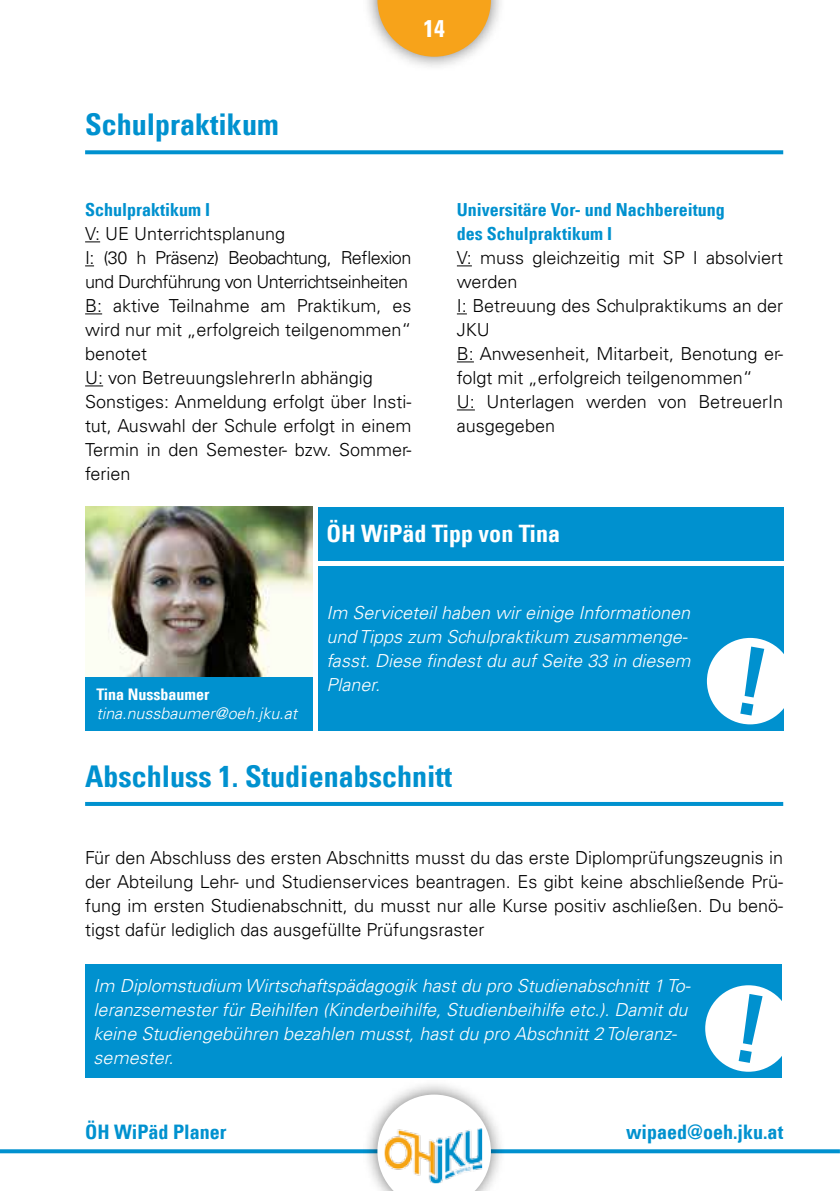
<style>
.page{position:relative;width:840px;height:1191px;background:#fff}
.page>*{position:absolute;margin:0;border:0;box-sizing:border-box;transform-origin:0 0}
.t1{font:700 condensed 30px "Univers LT";color:#0091cf}
.t2{font:700 condensed 24px "Univers LT";color:#fff}
.t3{font:700 condensed 20px "Univers LT";color:#0091cf}
.t4{font:300 18px/24px "Univers LT";color:#000}
.t5{font:italic 300 18px/24px "Univers LT";color:#fff}
.t6{font:700 condensed 18px/24px "Univers LT";color:#0091cf}
.t7{font:italic 300 16px "Univers LT";color:#fff}
.t8{font:700 condensed 16px "Univers LT";color:#fff}
</style>
<div class="page">
<svg style="left:0;top:1149px;width:839px;height:4px;background:#1299d2"></svg>
<div style="left:361px;top:1079px;width:144px;height:112px;background:#000;opacity:.53"></div>
<svg style="left:377px;top:1094px;width:113px;height:97px"></svg>
<img style="left:384px;top:1128px;width:98px;height:55px">
<div style="left:361px;top:0;width:144px;height:72px;background:#000;opacity:.53"></div>
<svg style="left:377px;top:0;width:113px;height:57px;background:#f2b045"></svg>
<svg style="left:85px;top:241px;width:15px;height:1px"></svg>
<svg style="left:85px;top:313px;width:17px;height:1px"></svg>
<svg style="left:85px;top:385px;width:18px;height:1px"></svg>
<svg style="left:456px;top:265px;width:15px;height:1px"></svg>
<svg style="left:456px;top:361px;width:17px;height:1px"></svg>
<svg style="left:456px;top:409px;width:18px;height:1px"></svg>
<svg style="left:85px;top:150px;width:697px;height:4px;background:#1298d2"></svg>
<hr style="left:85px;top:802px;width:697px;height:4px;background:#0091cf">
<img style="left:85px;top:506px;width:227px;height:170px">
<div style="left:85px;top:676px;width:227px;height:54px;background:#0091cf"></div>
<div style="left:317px;top:566px;width:465px;height:164px;background:#0091cf"></div>
<div style="left:706px;top:638px;width:87px;height:86px;background:#fff;border-radius:50%"></div>
<svg style="left:740px;top:646px;width:23px;height:69px"></svg>
<div style="left:317px;top:506px;width:465px;height:54px;background:#0091cf"></div>
<div style="left:85px;top:964px;width:696px;height:114px;background:#0091cf"></div>
<div style="left:704px;top:985px;width:87px;height:86px;background:#fff;border-radius:50%"></div>
<svg style="left:738px;top:994px;width:24px;height:69px"></svg>
<h2 class="t2" style="left:423px;top:14px;width:23px">14</h2>
<h1 class="t1" style="left:85px;top:106px;width:195px">Schulpraktikum</h1>
<p class="t6" style="left:85px;top:198px;width:127px">Schulpraktikum I</p>
<p class="t4" style="left:85px;top:222px;width:327px">V: UE Unterrichtsplanung<br>I: (30 h Präsenz) Beobachtung, Reflexion und Durchführung von Unterrichtseinheiten<br>B: aktive Teilnahme am Praktikum, es wird nur mit „erfolgreich teilgenommen“ benotet<br>U: von BetreuungslehrerIn abhängig<br>Sonstiges: Anmeldung erfolgt über Insti&shy;tut, Auswahl der Schule erfolgt in einem<br>Termin in den Semester- bzw. Sommer&shy;ferien</p>
<p class="t6" style="left:456px;top:198px;width:269px">Universitäre Vor- und Nachbereitung des Schulpraktikum I</p>
<p class="t4" style="left:456px;top:246px;width:328px">V: muss gleichzeitig mit SP I absolviert werden<br>I: Betreuung des Schulpraktikums an der<br>JKU<br>B: Anwesenheit, Mitarbeit, Benotung er&shy;folgt mit „erfolgreich teilgenommen“<br>U: Unterlagen werden von BetreuerIn ausgegeben</p>
<p class="t8" style="left:96px;top:684px;width:114px">Tina Nussbaumer</p>
<p class="t7" style="left:96px;top:703px;width:202px">tina.nussbaumer@oeh.jku.at</p>
<h2 class="t2" style="left:326px;top:519px;width:235px">ÖH WiPäd Tipp von Tina</h2>
<p class="t5" style="left:326px;top:600px;width:365px">Im Serviceteil haben wir einige Informationen und Tipps zum Schulpraktikum zusammenge&shy;fasst. Diese findest du auf Seite 33 in diesem Planer.</p>
<h1 class="t1" style="left:85px;top:757px;width:368px">Abschluss 1. Studienabschnitt</h1>
<p class="t4" style="left:85px;top:846px;width:699px;text-align:justify">Für den Abschluss des ersten Abschnitts musst du das erste Diplomprüfungszeugnis in der Abteilung Lehr- und Studienservices beantragen. Es gibt keine abschließende Prü&shy;fung im ersten Studienabschnitt, du musst nur alle Kurse positiv aschließen. Du benö&shy;tigst dafür lediglich das ausgefüllte Prüfungsraster</p>
<p class="t5" style="left:94px;top:973px;width:598px">Im Diplomstudium Wirtschaftspädagogik hast du pro Studienabschnitt 1 To&shy;leranzsemester für Beihilfen (Kinderbeihilfe, Studienbeihilfe etc.). Damit du keine Studiengebühren bezahlen musst, hast du pro Abschnitt 2 Toleranz&shy;semester.</p>
<p class="t3" style="left:85px;top:1119px;width:143px">ÖH WiPäd Planer</p>
<p class="t3" style="left:625px;top:1119px;width:159px">wipaed@oeh.jku.at</p>
</div>
